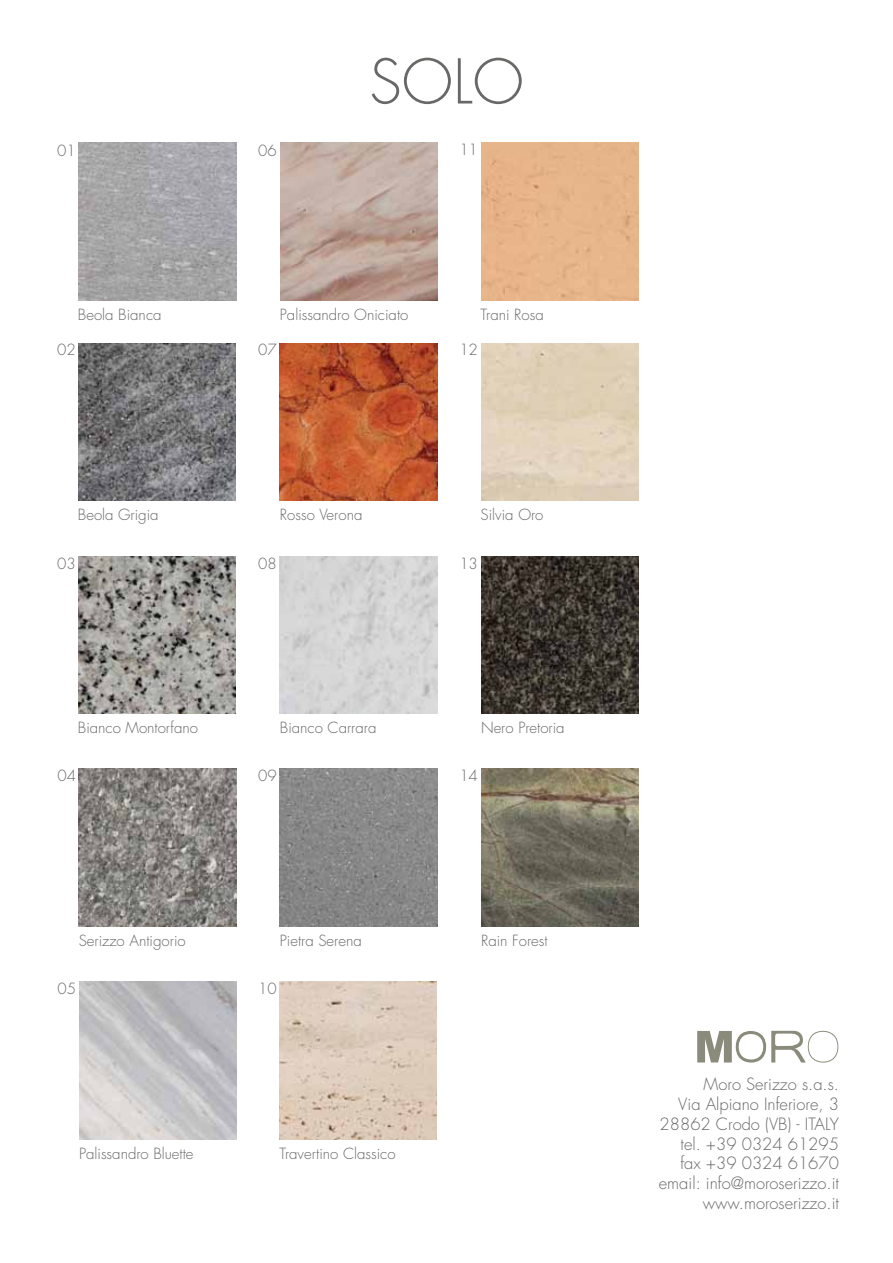
<style>
.page{position:relative;width:893px;height:1263px;background:#fff}
.page>*{position:absolute;margin:0;border:0;box-sizing:border-box;transform-origin:0 0}
.t1{font:300 60px "Futura Std";color:#686867}
.t2{font:300 16.5px/19.8px "Futura Std";color:#686867;text-align:right}
.t3{font:300 15px "Futura Std";color:#686867}
</style>
<div class="page">
<svg style="left:697px;top:1030px;width:142px;height:32px"></svg>
<img style="left:79px;top:143px;width:157px;height:157px">
<img style="left:78px;top:343px;width:158px;height:157px">
<img style="left:78px;top:556px;width:158px;height:157px">
<img style="left:79px;top:982px;width:158px;height:157px">
<img style="left:79px;top:769px;width:157px;height:157px">
<img style="left:280px;top:143px;width:157px;height:157px">
<img style="left:280px;top:769px;width:157px;height:157px">
<img style="left:280px;top:343px;width:157px;height:157px">
<img style="left:280px;top:556px;width:157px;height:158px">
<div style="left:481px;top:143px;width:157px;height:157px;background:#e7b58a"></div>
<img style="left:279px;top:982px;width:158px;height:157px">
<img style="left:481px;top:769px;width:157px;height:157px">
<img style="left:481px;top:556px;width:157px;height:158px">
<h1 class="t1" style="left:369px;top:45px;width:156px">SOLO</h1>
<p class="t3" style="left:57px;top:141px;width:20px">01</p>
<p class="t3" style="left:258px;top:141px;width:20px">06</p>
<p class="t3" style="left:459px;top:141px;width:20px">11</p>
<p class="t3" style="left:78px;top:306px;width:85px">Beola Bianca</p>
<p class="t3" style="left:280px;top:306px;width:130px">Palissandro Oniciato</p>
<p class="t3" style="left:481px;top:306px;width:65px">Trani Rosa</p>
<p class="t3" style="left:57px;top:341px;width:20px">02</p>
<p class="t3" style="left:258px;top:341px;width:20px">07</p>
<p class="t3" style="left:459px;top:341px;width:20px">12</p>
<p class="t3" style="left:78px;top:505px;width:82px">Beola Grigia</p>
<p class="t3" style="left:280px;top:505px;width:84px">Rosso Verona</p>
<p class="t3" style="left:481px;top:505px;width:64px">Silvia Oro</p>
<p class="t3" style="left:57px;top:554px;width:20px">03</p>
<p class="t3" style="left:258px;top:554px;width:20px">08</p>
<p class="t3" style="left:459px;top:554px;width:20px">13</p>
<p class="t3" style="left:78px;top:718px;width:122px">Bianco Montorfano</p>
<p class="t3" style="left:280px;top:718px;width:98px">Bianco Carrara</p>
<p class="t3" style="left:481px;top:718px;width:85px">Nero Pretoria</p>
<p class="t3" style="left:57px;top:767px;width:20px">04</p>
<p class="t3" style="left:258px;top:767px;width:20px">09</p>
<p class="t3" style="left:459px;top:766px;width:20px">14</p>
<p class="t3" style="left:79px;top:931px;width:108px">Serizzo Antigorio</p>
<p class="t3" style="left:280px;top:931px;width:83px">Pietra Serena</p>
<p class="t3" style="left:481px;top:931px;width:68px">Rain Forest</p>
<p class="t3" style="left:57px;top:979px;width:20px">05</p>
<p class="t3" style="left:258px;top:979px;width:20px">10</p>
<p class="t3" style="left:79px;top:1144px;width:116px">Palissandro Bluette</p>
<p class="t3" style="left:279px;top:1144px;width:118px">Travertino Classico</p>
<p class="t2" style="left:659px;top:1075px;width:182px">Moro Serizzo s.a.s.<br>Via Alpiano Inferiore, 3<br>28862 Crodo (VB) - ITALY tel. +39 0324 61295 fax +39 0324 61670 email: info@moroserizzo.it www.moroserizzo.it</p>
</div>
